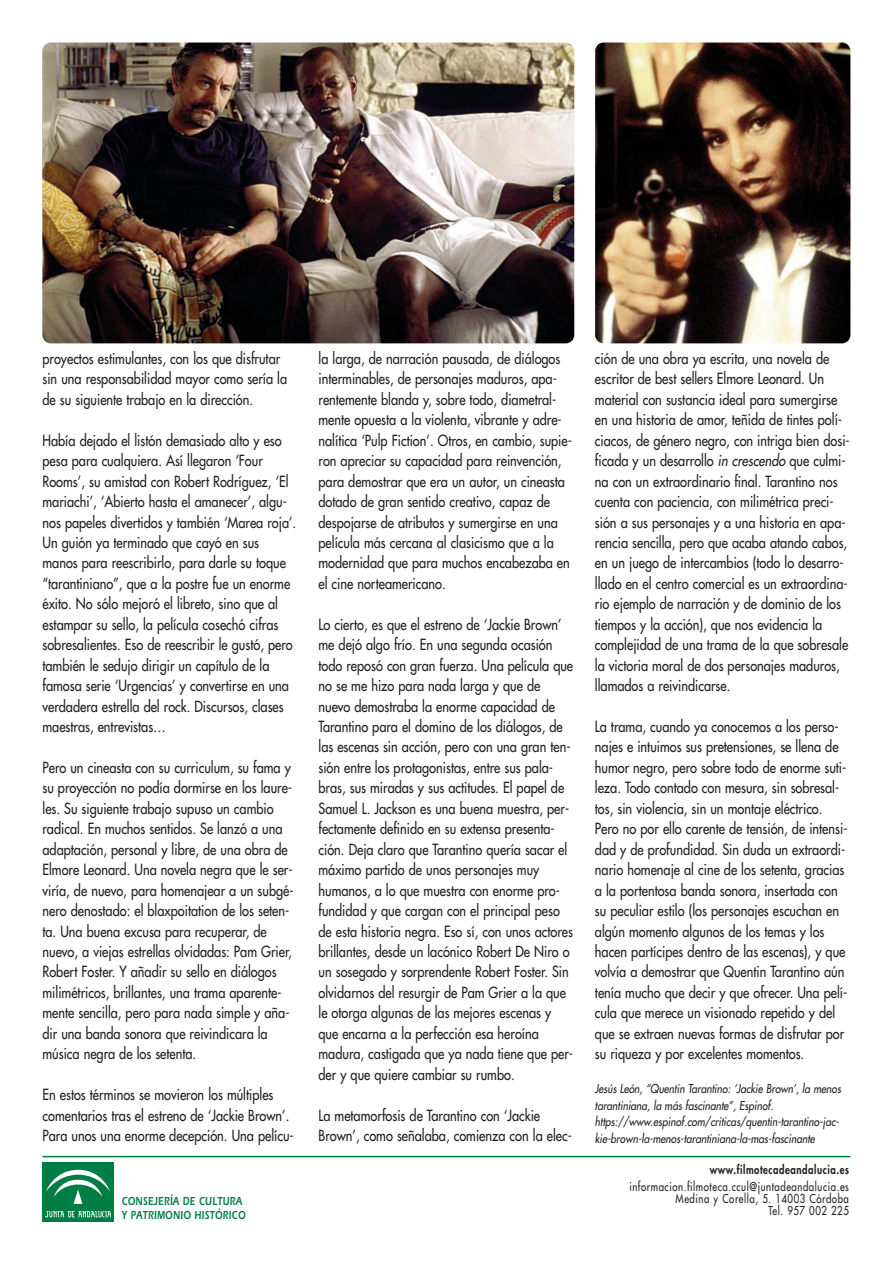
<style>
.page{position:relative;width:893px;height:1263px;background:#fff}
.page>*{position:absolute;margin:0;border:0;box-sizing:border-box;transform-origin:0 0}
.t1{font:15px/20.4px "Futura LT";color:#231f20;scale:.85 1}
.t2{font:italic 12px/16.4px "Futura LT";color:#231f20;scale:.85 1}
.t3{font:12px/12px "Futura LT";letter-spacing:.06em;color:#231f20;text-align:right;scale:.8 1}
.t4{font:12px/14.4px "Erie Black Plain";letter-spacing:.03em;color:#007d43;scale:.75 1}
.t5{font:800 12px "Futura LT";letter-spacing:.06em;color:#231f20;scale:.8 1}
.s1{font-style:italic}
</style>
<div class="page">
<hr style="left:43px;top:1156px;width:807px;height:1px;background:#007d43">
<img style="left:42px;top:43px;width:532px;height:300px;border-radius:9px">
<img style="left:595px;top:43px;width:255px;height:300px;border-radius:9px">
<div style="left:43px;top:1162px;width:71px;height:60px;background:#007d43"></div>
<svg style="left:45px;top:1211px;width:66px;height:6px"></svg>
<svg style="left:46px;top:1170px;width:64px;height:34px"></svg>
<p class="t1" style="left:43px;top:348px;width:289px">proyectos estimulantes, con los que disfrutar sin una responsabilidad mayor como sería la de su siguiente trabajo en la dirección.</p>
<p class="t1" style="left:43px;top:430px;width:300px">Había dejado el listón demasiado alto y eso pesa para cualquiera. Así llegaron ‘Four Rooms’, su amistad con Robert Rodríguez, ‘El mariachi’, ‘Abierto hasta el amanecer’, algu&shy;nos papeles divertidos y también ‘Marea roja’.<br>Un guión ya terminado que cayó en sus manos para reescribirlo, para darle su toque “tarantiniano”, que a la postre fue un enorme éxito. No sólo mejoró el libreto, sino que al estampar su sello, la película cosechó cifras sobresalientes. Eso de reescribir le gustó, pero también le sedujo dirigir un capítulo de la famosa serie ‘Urgencias’ y convertirse en una verdadera estrella del rock. Discursos, clases maestras, entrevistas…</p>
<p class="t1" style="left:43px;top:757px;width:297px">Pero un cineasta con su curriculum, su fama y su proyección no podía dormirse en los laure&shy;les. Su siguiente trabajo supuso un cambio radical. En muchos sentidos. Se lanzó a una adaptación, personal y libre, de una obra de Elmore Leonard. Una novela negra que le ser&shy;viría, de nuevo, para homenajear a un subgé&shy;nero denostado: el blaxpoitation de los seten&shy;ta. Una buena excusa para recuperar, de nuevo, a viejas estrellas olvidadas: Pam Grier, Robert Foster. Y añadir su sello en diálogos milimétricos, brillantes, una trama aparente&shy;mente sencilla, pero para nada simple y aña&shy;dir una banda sonora que reivindicara la música negra de los setenta.</p>
<p class="t1" style="left:43px;top:1084px;width:297px">En estos términos se movieron los múltiples comentarios tras el estreno de ‘Jackie Brown’.<br>Para unos una enorme decepción. Una pelícu-</p>
<p class="t4" style="left:122px;top:1193px;width:167px">CONSEJERÍA DE CULTURA<br>Y PATRIMONIO HISTÓRICO</p>
<p class="t1" style="left:318px;top:348px;width:300px">la larga, de narración pausada, de diálogos interminables, de personajes maduros, apa&shy;rentemente blanda y, sobre todo, diametral&shy;mente opuesta a la violenta, vibrante y adre&shy;nalítica ‘Pulp Fiction’. Otros, en cambio, supie&shy;ron apreciar su capacidad para reinvención, para demostrar que era un autor, un cineasta dotado de gran sentido creativo, capaz de despojarse de atributos y sumergirse en una película más cercana al clasicismo que a la modernidad que para muchos encabezaba en el cine norteamericano.</p>
<p class="t1" style="left:318px;top:614px;width:301px">Lo cierto, es que el estreno de ‘Jackie Brown’ me dejó algo frío. En una segunda ocasión todo reposó con gran fuerza. Una película que no se me hizo para nada larga y que de nuevo demostraba la enorme capacidad de Tarantino para el domino de los diálogos, de las escenas sin acción, pero con una gran ten&shy;sión entre los protagonistas, entre sus pala&shy;bras, sus miradas y sus actitudes. El papel de Samuel L. Jackson es una buena muestra, per&shy;fectamente definido en su extensa presenta&shy;ción. Deja claro que Tarantino quería sacar el máximo partido de unos personajes muy humanos, a lo que muestra con enorme pro&shy;fundidad y que cargan con el principal peso de esta historia negra. Eso sí, con unos actores brillantes, desde un lacónico Robert De Niro o un sosegado y sorprendente Robert Foster. Sin olvidarnos del resurgir de Pam Grier a la que le otorga algunas de las mejores escenas y que encarna a la perfección esa heroína madura, castigada que ya nada tiene que per&shy;der y que quiere cambiar su rumbo.</p>
<p class="t1" style="left:319px;top:1105px;width:300px">La metamorfosis de Tarantino con ‘Jackie<br>Brown’, como señalaba, comienza con la elec-</p>
<p class="t1" style="left:595px;top:348px;width:301px">ción de una obra ya escrita, una novela de escritor de best sellers Elmore Leonard. Un material con sustancia ideal para sumergirse en una historia de amor, teñida de tintes polí&shy;ciacos, de género negro, con intriga bien dosi&shy;ficada y un desarrollo <span class="s1">in crescendo</span> que culmi&shy;na con un extraordinario final. Tarantino nos cuenta con paciencia, con milimétrica preci&shy;sión a sus personajes y a una historia en apa&shy;rencia sencilla, pero que acaba atando cabos, en un juego de intercambios (todo lo desarro&shy;llado en el centro comercial es un extraordina&shy;rio ejemplo de narración y de dominio de los tiempos y la acción), que nos evidencia la complejidad de una trama de la que sobresale la victoria moral de dos personajes maduros, llamados a reivindicarse.</p>
<p class="t1" style="left:595px;top:716px;width:299px">La trama, cuando ya conocemos a los perso&shy;najes e intuimos sus pretensiones, se llena de humor negro, pero sobre todo de enorme suti&shy;leza. Todo contado con mesura, sin sobresal&shy;tos, sin violencia, sin un montaje eléctrico.<br>Pero no por ello carente de tensión, de intensi&shy;dad y de profundidad. Sin duda un extraordi&shy;nario homenaje al cine de los setenta, gracias a la portentosa banda sonora, insertada con su peculiar estilo (los personajes escuchan en algún momento algunos de los temas y los hacen partícipes dentro de las escenas), y que volvía a demostrar que Quentin Tarantino aún tenía mucho que decir y que ofrecer. Una pelí&shy;cula que merece un visionado repetido y del que se extraen nuevas formas de disfrutar por su riqueza y por excelentes momentos.</p>
<p class="t2" style="left:595px;top:1081px;width:291px">Jesús León, “Quentin Tarantino: ‘Jackie Brown’, la menos tarantiniana, la más fascinante”, Espinof. https://www.espinof.com/criticas/quentin-tarantino-jac&shy;kie-brown-la-menos-tarantiniana-la-mas-fascinante</p>
<p class="t5" style="left:710px;top:1162px;width:176px">www.filmotecadeandalucia.es</p>
<p class="t3" style="left:629px;top:1180px;width:276px">informacion.filmoteca.ccul@juntadeandalucia.es<br>Medina y Corella, 5. 14003 Córdoba<br>Tel. 957 002 225</p>
</div>
